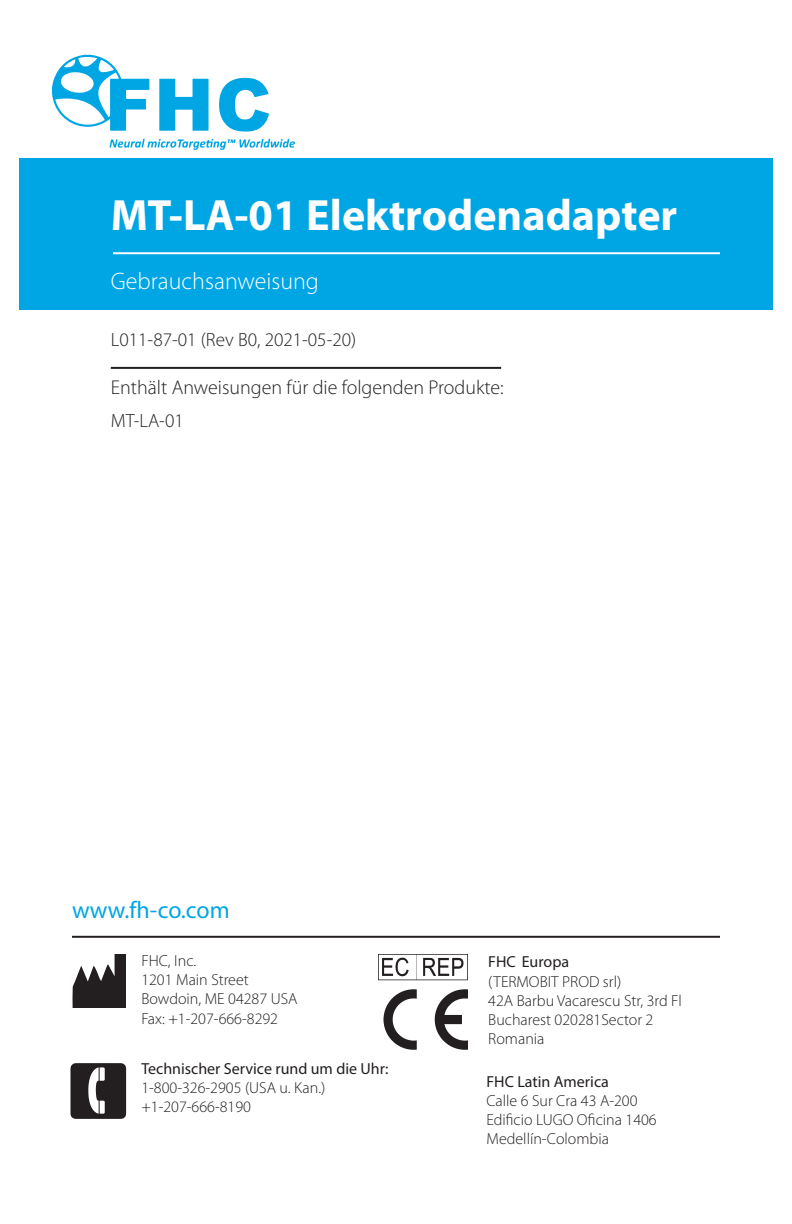
<style>
.page{position:relative;width:792px;height:1224px;background:#fff}
.page>*{position:absolute;margin:0;border:0;box-sizing:border-box;transform-origin:0 0}
.t1{font:700 44px "Myriad Pro";color:#fff}
.t2{font:300 24px "Myriad Pro";color:#fff}
.t3{font:24px "Myriad Pro";color:#00a6e4}
.t4{font:300 20px "Myriad Pro";color:#231f20}
.t5{font:300 19.2px "Myriad Pro";color:#231f20}
.t6{font:300 16px/19.2px "Myriad Pro";color:#231f20}
.s1{font-weight:400}
</style>
<div class="page">
<hr style="left:72px;top:936px;width:648px;height:2px;background:#231f20">
<svg style="left:72px;top:954px;width:54px;height:54px"></svg>
<svg style="left:70px;top:1063px;width:56px;height:56px"></svg>
<svg style="left:378px;top:954px;width:90px;height:26px"></svg>
<svg style="left:435px;top:989px;width:33px;height:61px"></svg>
<svg style="left:383px;top:989px;width:34px;height:61px"></svg>
<hr style="left:111px;top:367px;width:390px;height:2px;background:#231f20">
<div style="left:19px;top:158px;width:754px;height:151px;background:#00a6e4"></div>
<hr style="left:113px;top:252px;width:607px;height:2px;background:#fff">
<svg style="left:52px;top:55px;width:97px;height:76px"></svg>
<svg style="left:159px;top:79px;width:50px;height:52px"></svg>
<svg style="left:219px;top:77px;width:50px;height:55px"></svg>
<svg style="left:109px;top:139px;width:186px;height:11px"></svg>
<p class="t1" style="left:111px;top:187px;width:568px">MT-LA-01 Elektrodenadapter</p>
<p class="t2" style="left:111px;top:267px;width:210px">Gebrauchsanweisung</p>
<p class="t5" style="left:111px;top:328px;width:247px">L011-87-01 (Rev B0, 2021-05-20)</p>
<p class="t4" style="left:111px;top:376px;width:394px">Enthält Anweisungen für die folgenden Produkte:</p>
<p class="t5" style="left:111px;top:409px;width:74px">MT-LA-01</p>
<p class="t3" style="left:72px;top:895px;width:159px">www.fh-co.com</p>
<p class="t6" style="left:141px;top:951px;width:158px">FHC, Inc.<br>1201 Main Street<br>Bowdoin, ME 04287 USA<br>Fax: +1-207-666-8292</p>
<p class="t6" style="left:141px;top:1059px;width:249px"><span class="s1">Technischer Service rund um die Uhr:<br></span>1-800-326-2905 (USA u. Kan.) +1-207-666-8190</p>
<p class="t6" style="left:488px;top:952px;width:195px"><span class="s1">FHC Europa<br></span>(TERMOBIT PROD srl)<br>42A Barbu Vacarescu Str, 3rd Fl<br>Bucharest 020281Sector 2<br>Romania</p>
<p class="t6" style="left:486px;top:1071px;width:172px"><span class="s1">FHC Latin America<br></span>Calle 6 Sur Cra 43 A-200<br>Edificio LUGO Oficina 1406<br>Medellín-Colombia</p>
</div>
